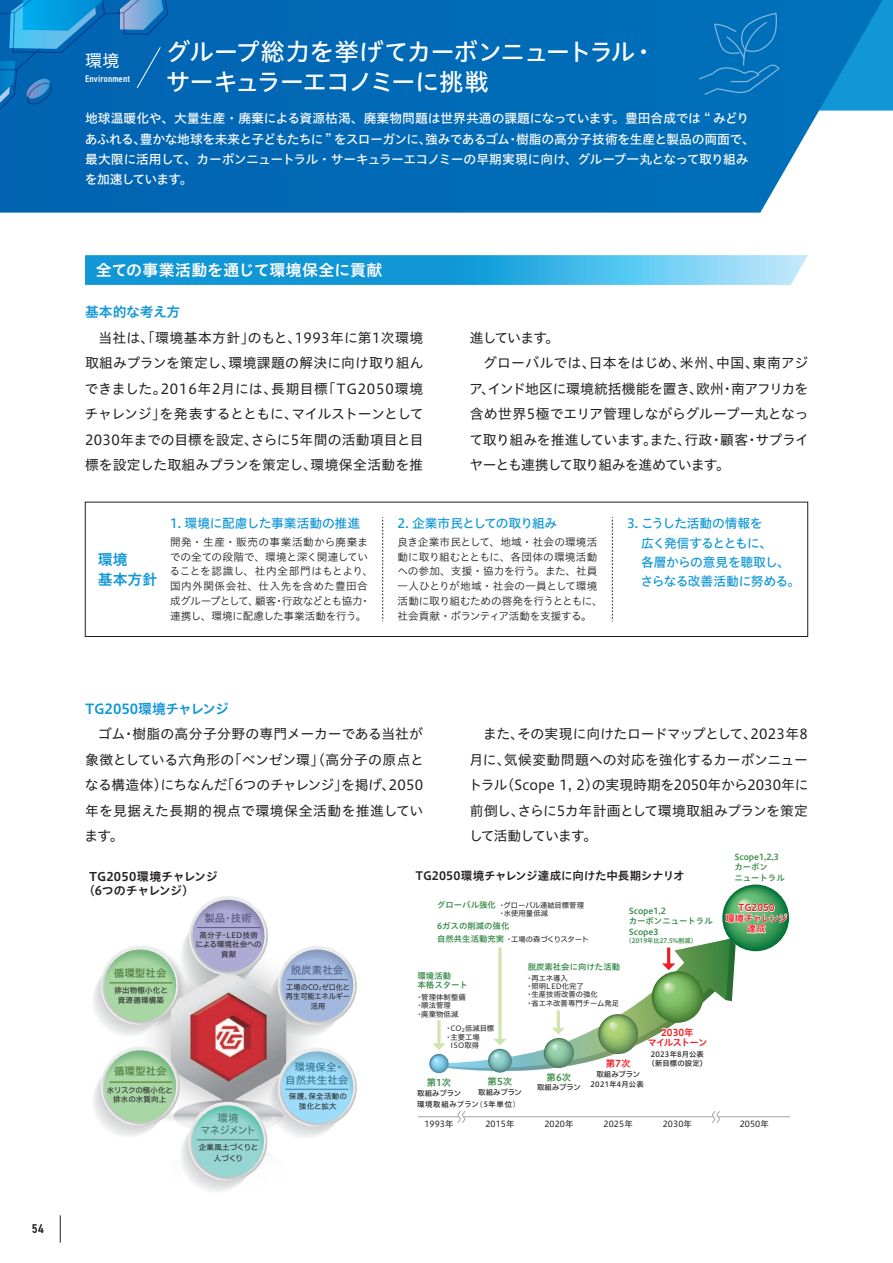
<style>
.page{position:relative;width:893px;height:1263px;background:#fff}
.page>*{position:absolute;margin:0;border:0;box-sizing:border-box;transform-origin:0 0}
.t1{font:24.45px/29.7px "Hiragino UD Sans Std N W5";letter-spacing:-.045em;color:#fff}
.t2{font:16.95px "Hiragino UD Sans Std N W4";color:#fff}
.t3{font:15.9px "Hiragino UD Sans Std N W6";letter-spacing:.01em;color:#fff}
.t4{font:14.85px/20.2px "Hiragino UD Sans Std N W6";color:#1197d6}
.t5{font:13.8px/25.5px "Hiragino UD Sans Std N W4";letter-spacing:-.015em;color:#231f20;text-align:justify}
.t6{font:13.8px "Hiragino UD Sans Std N W4";letter-spacing:.015em;color:#231f20}
.t7{font:13.8px "Hiragino UD Sans Std N W4";letter-spacing:.005em;color:#231f20}
.t8{font:13.8px "Hiragino UD Sans Std N W6";letter-spacing:-.015em;color:#1197d6}
.t9{font:13.8px "Hiragino UD Sans Std N W4";letter-spacing:-.055em;color:#231f20}
.t10{font:12.75px/20.2px "Hiragino UD Sans Std N W5";letter-spacing:-.03em;color:#fff}
.t11{font:12.75px/19.2px "Hiragino UD Sans Std N W5";letter-spacing:-.025em;color:#1197d6}
.t12{font:12.75px "Hiragino UD Sans Std N W5";letter-spacing:-.065em;color:#1197d6}
.t13{font:600 condensed 12.75px "DIN2014";color:#231f20}
.t14{font:12px/14px "Hiragino UD Sans Std N W6";letter-spacing:-.005em;color:#231f20}
.t15{font:11.55px "Hiragino UD Sans Std N W6";letter-spacing:-.015em;color:#231f20}
.t16{font:10.65px/14.9px "Hiragino UD Sans Std N W3";color:#231f20}
.t17{font:10.5px/12.8px "Hiragino UD Sans Std W5";color:#38779a;text-align:center}
.t18{font:10.5px "Hiragino UD Sans Std W5";color:#507e3e}
.t19{font:10.5px/11.6px "Hiragino UD Sans Std W5";letter-spacing:-.12em;color:#4c806f;text-align:center}
.t20{font:10.5px "Hiragino UD Sans Std W5";color:#5b5681}
.t21{font:10.5px "Hiragino UD Sans Std W5";color:#4f658c}
.t22{font:600 condensed 9.6px "DIN2014";letter-spacing:.02em;color:#fff}
.t23{font:9.45px/10.5px "Hiragino UD Sans Std W6";letter-spacing:-.01em;color:#ee1d23;text-align:center}
.t24{font:9.45px/10.5px "Hiragino UD Sans Std W6";letter-spacing:-.07em;color:#ee1d23;text-align:center}
.t25{font:9.45px "Hiragino UD Sans Std W6";color:#3e8e4d}
.t26{font:8.4px/10.5px "Hiragino UD Sans Std W6";color:#3e8e4d}
.t27{font:8.4px "Hiragino UD Sans F Std W4";letter-spacing:.01em;color:#231f20}
.t28{font:7.5px/9.4px "Hiragino UD Sans F Std W4";letter-spacing:.03em;color:#231f20;text-align:center}
.t29{font:7.5px/9.4px "Hiragino UD Sans F Std W4";letter-spacing:-.01em;color:#231f20;text-align:center;scale:.95 1}
.t30{font:7.5px/9.4px "Hiragino UD Sans F Std W4";letter-spacing:-.02em;color:#231f20;text-align:center}
.t31{font:7.5px/9.4px "Hiragino UD Sans F Std W4";letter-spacing:.01em;color:#231f20;text-align:center}
.t32{font:7.5px/10.5px "Hiragino UD Sans F Std W4";letter-spacing:-.015em;color:#231f20;text-align:center}
.t33{font:7.35px/8.4px "Hiragino UD Sans F Std W4";letter-spacing:.01em;color:#231f20}
.t34{font:7.35px/8.4px "Hiragino UD Sans F Std W5";letter-spacing:.015em;color:#231f20;text-align:center}
.t35{font:7.35px "Hiragino UD Sans F Std W4";letter-spacing:-.035em;color:#231f20}
.t36{font:500 7.35px "Koz Go Pro";letter-spacing:.1em;color:#231f20}
.t37{font:6.3px "Hiragino UD Sans Std W6";color:#3e8e4d}
.s1{font-size:4.35px}
.s2{font-family:"Hiragino UD Sans Std W6";font-size:8.4px;color:#3e8e4d}
.s3{font-size:5.1px}
</style>
<div class="page">
<svg style="left:0;top:0;width:890px;height:213px;background:#1175bb"></svg>
<svg style="left:60px;top:1215px;width:1px;height:27px"></svg>
<svg style="left:85px;top:255px;width:723px;height:30px;background:#3aaee2"></svg>
<hr style="left:418px;top:1116px;width:41px;height:1px;background:#a8a9ad">
<hr style="left:464px;top:1116px;width:326px;height:1px;background:#a8a9ad">
<svg style="left:429px;top:1054px;width:20px;height:19px"></svg>
<svg style="left:722px;top:884px;width:67px;height:67px"></svg>
<svg style="left:432px;top:903px;width:356px;height:171px"></svg>
<svg style="left:457px;top:1111px;width:9px;height:12px"></svg>
<svg style="left:711px;top:1111px;width:9px;height:12px"></svg>
<svg style="left:93px;top:896px;width:264px;height:296px"></svg>
<hr style="left:285px;top:1089px;width:63px;height:1px;background:#38779a">
<svg style="left:382px;top:517px;width:1px;height:104px"></svg>
<svg style="left:612px;top:517px;width:1px;height:104px"></svg>
<div style="left:85px;top:502px;width:723px;height:135px;border:1px solid #231f20"></div>
<svg style="left:698px;top:12px;width:82px;height:84px;background:#0a74bc"></svg>
<svg style="left:0;top:0;width:178px;height:126px;background:#0e73bc"></svg>
<p class="t13" style="left:32px;top:1220px;width:14px">54</p>
<p class="t2" style="left:85px;top:47px;width:36px">環境</p>
<p class="t22" style="left:85px;top:72px;width:47px">Environment</p>
<h1 class="t1" style="left:166px;top:36px;width:492px">グループ総力を挙げてカーボンニュートラル・サーキュラーエコノミーに挑戦</h1>
<p class="t10" style="left:85px;top:108px;width:672px">地球温暖化や、大量生産・廃棄による資源枯渇、廃棄物問題は世界共通の課題になっています。豊田合成では “ みどりあふれる、豊かな地球を未来と子どもたちに ” をスローガンに、強みであるゴム・樹脂の高分子技術を生産と製品の両面で、最大限に活用して、カーボンニュートラル・サーキュラーエコノミーの早期実現に向け、グループ一丸となって取り組みを加速しています。</p>
<p class="t3" style="left:96px;top:258px;width:288px">全ての事業活動を通じて環境保全に貢献</p>
<p class="t8" style="left:85px;top:301px;width:97px">基本的な考え方</p>
<p class="t5" style="left:85px;top:324px;width:341px;text-indent:14px">当社は、「環境基本方針」のもと、1993年に第1次環境取組みプランを策定し、環境課題の解決に向け取り組んできました。2016年2月には、長期目標「TG2050環境チャレンジ」を発表するとともに、マイルストーンとして2030年までの目標を設定、さらに5年間の活動項目と目標を設定した取組みプランを策定し、環境保全活動を推</p>
<p class="t5" style="left:470px;top:324px;width:91px">進しています。</p>
<p class="t6" style="left:483px;top:353px;width:327px">グローバルでは、日本をはじめ、米州、中国、東南アジ</p>
<p class="t5" style="left:469px;top:375px;width:341px">ア、インド地区に環境統括機能を置き、欧州・南アフリカを</p>
<p class="t7" style="left:470px;top:404px;width:340px">含め世界5極でエリア管理しながらグループ一丸となっ</p>
<p class="t5" style="left:469px;top:426px;width:341px">て取り組みを推進しています。また、行政・顧客・サプライ</p>
<p class="t9" style="left:469px;top:455px;width:262px">ヤーとも連携して取り組みを進めています。</p>
<p class="t4" style="left:98px;top:548px;width:61px">環境<br>基本方針</p>
<p class="t11" style="left:170px;top:513px;width:192px">1. 環境に配慮した事業活動の推進</p>
<p class="t16" style="left:170px;top:534px;width:205px">開発・生産・販売の事業活動から廃棄までの全ての段階で、環境と深く関連していることを認識し、社内全部門はもとより、国内外関係会社、仕入先を含めた豊田合成グループとして、顧客・行政などとも協力・連携し、環境に配慮した事業活動を行う。</p>
<p class="t12" style="left:398px;top:514px;width:161px">2. 企業市民としての取り組み</p>
<p class="t16" style="left:397px;top:534px;width:207px">良き企業市民として、地域・社会の環境活動に取り組むとともに、各団体の環境活動への参加、支援・協力を行う。また、社員一人ひとりが地域・社会の一員として環境活動に取り組むための啓発を行うとともに、社会貢献・ボランティア活動を支援する。</p>
<p class="t11" style="left:640px;top:513px;width:161px;text-indent:-13px">3. こうした活動の情報を<br>広く発信するとともに、<br>各層からの意見を聴取し、さらなる改善活動に努める。</p>
<p class="t8" style="left:85px;top:698px;width:145px">TG2050環境チャレンジ</p>
<p class="t5" style="left:85px;top:720px;width:341px;text-indent:14px">ゴム・樹脂の高分子分野の専門メーカーである当社が象徴としている六角形の「ベンゼン環」（高分子の原点となる構造体）にちなんだ「6つのチャレンジ」を掲げ、2050年を見据えた長期的視点で環境保全活動を推進しています。</p>
<p class="t5" style="left:469px;top:720px;width:341px;text-indent:15px">また、その実現に向けたロードマップとして、2023年8月に、気候変動問題への対応を強化するカーボンニュートラル（Scope 1, 2）の実現時期を2050年から2030年に前倒し、さらに5カ年計画として環境取組みプランを策定して活動しています。</p>
<p class="t14" style="left:83px;top:869px;width:136px;text-indent:6px">TG2050環境チャレンジ（6つのチャレンジ）</p>
<p class="t20" style="left:204px;top:910px;width:49px">製品・技術</p>
<p class="t18" style="left:114px;top:964px;width:54px">循環型社会</p>
<p class="t28" style="left:114px;top:985px;width:55px">排出物極小化と資源循環構築</p>
<p class="t30" style="left:196px;top:930px;width:68px">高分子・ＬＥＤ技術による環境社会への貢献</p>
<p class="t18" style="left:114px;top:1063px;width:54px">循環型社会</p>
<p class="t31" style="left:107px;top:1085px;width:67px">水リスクの極小化と排水の水質向上</p>
<p class="t19" style="left:200px;top:1112px;width:58px">環境<br>マネジメント</p>
<p class="t32" style="left:199px;top:1141px;width:61px">企業風土づくりと人づくり</p>
<p class="t21" style="left:291px;top:962px;width:54px">脱炭素社会</p>
<p class="t29" style="left:286px;top:982px;width:69px">工場のＣＯ<span class="s1">２</span>ゼロ化と再生可能エネルギー活用</p>
<p class="t17" style="left:285px;top:1060px;width:65px">環境保全・<br>自然共生社会</p>
<p class="t28" style="left:289px;top:1091px;width:60px">保護、保全活動の強化と拡大</p>
<p class="t15" style="left:415px;top:866px;width:271px">TG2050環境チャレンジ達成に向けた中長期シナリオ</p>
<p class="t26" style="left:437px;top:899px;width:60px">グローバル強化</p>
<p class="t26" style="left:437px;top:920px;width:74px">6ガスの削減の強化</p>
<p class="t33" style="left:498px;top:900px;width:87px">・グローバル連結目標管理・水使用量低減</p>
<p class="t35" style="left:437px;top:933px;width:153px"><span class="s2">自然共生活動充実</span>・工場の森づくりスタート</p>
<p class="t26" style="left:528px;top:961px;width:94px">脱炭素社会に向けた活動</p>
<p class="t33" style="left:526px;top:973px;width:95px">・再エネ導入<br>・照明LED化完了<br>・生産技術改善の強化<br>・省エネ改善専門チーム発足</p>
<p class="t33" style="left:445px;top:1024px;width:51px">・CO<span class="s3">2</span>低減目標</p>
<p class="t33" style="left:445px;top:1032px;width:37px">・主要工場</p>
<p class="t33" style="left:451px;top:1041px;width:30px">ISO取得</p>
<p class="t26" style="left:629px;top:905px;width:85px">Scope1,2<br>カーボンニュートラル<br>Scope3</p>
<p class="t37" style="left:626px;top:936px;width:73px">（2019年比27.5%削減）</p>
<p class="t26" style="left:418px;top:970px;width:52px;line-height:9.4px">環境活動<br>本格スタート</p>
<p class="t33" style="left:416px;top:992px;width:52px">・管理体制整備・順法管理<br>・廃棄物低減</p>
<p class="t24" style="left:647px;top:1026px;width:62px">2030年<br>マイルストーン</p>
<p class="t23" style="left:606px;top:1057px;width:26px">第7次</p>
<p class="t34" style="left:648px;top:1050px;width:61px">2023年8月公表（新目標の設定）</p>
<p class="t25" style="left:427px;top:1075px;width:26px">第1次</p>
<p class="t34" style="left:417px;top:1088px;width:45px">取組みプラン</p>
<p class="t25" style="left:488px;top:1074px;width:26px">第5次</p>
<p class="t34" style="left:478px;top:1088px;width:45px">取組みプラン</p>
<p class="t25" style="left:547px;top:1070px;width:26px">第6次</p>
<p class="t34" style="left:596px;top:1069px;width:45px">取組みプラン</p>
<p class="t34" style="left:591px;top:1079px;width:55px">2021年4月公表</p>
<p class="t34" style="left:537px;top:1083px;width:45px">取組みプラン</p>
<p class="t36" style="left:417px;top:1100px;width:104px">環境取組みプラン（5年単位）</p>
<p class="t26" style="left:734px;top:851px;width:52px">Scope1,2,3カーボン<br>ニュートラル</p>
<p class="t23" style="left:725px;top:902px;width:63px">TG2050<br>環境チャレンジ達成</p>
<p class="t27" style="left:424px;top:1118px;width:31px">1993年</p>
<p class="t27" style="left:485px;top:1118px;width:31px">2015年</p>
<p class="t27" style="left:544px;top:1118px;width:31px">2020年</p>
<p class="t27" style="left:604px;top:1118px;width:31px">2025年</p>
<p class="t27" style="left:663px;top:1118px;width:31px">2030年</p>
<p class="t27" style="left:740px;top:1118px;width:31px">2050年</p>
</div>
